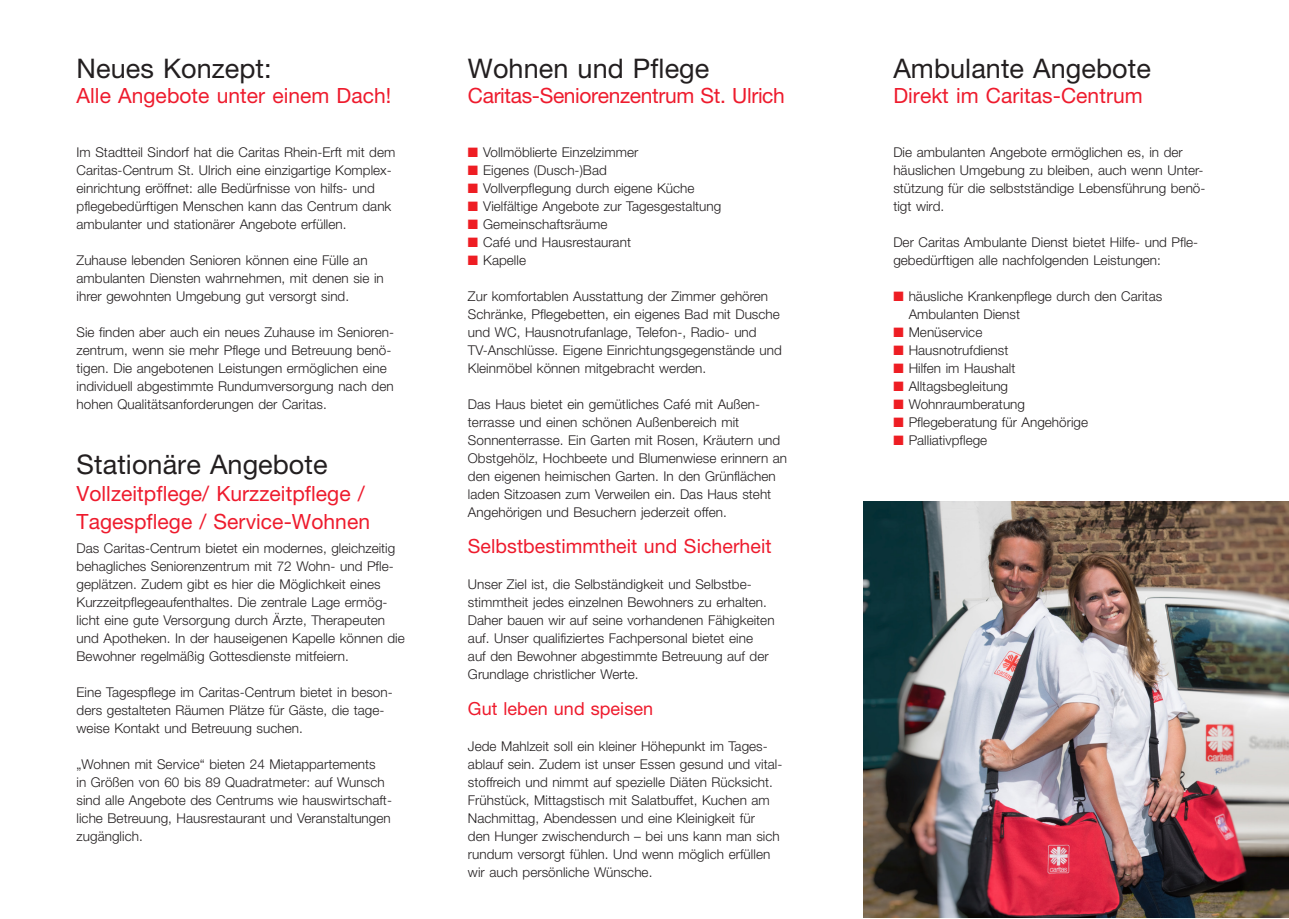
<style>
.page{position:relative;width:1289px;height:919px;background:#fff}
.page>*{position:absolute;margin:0;border:0;box-sizing:border-box;transform-origin:0 0}
.t1{font:27px "Helvetica Neue LT Pro";letter-spacing:.005em;color:#231f20}
.t2{font:21px/28.5px "Helvetica Neue LT Pro";letter-spacing:.005em;color:#ee1b2d}
.t3{font:21px "Helvetica Neue LT Pro";letter-spacing:-.015em;color:#ee1b2d}
.t4{font:19.5px "Helvetica Neue LT Pro";letter-spacing:.005em;color:#ee1b2d}
.t5{font:18px "Helvetica Neue LT Pro";letter-spacing:.005em;color:#ee1b2d}
.t6{font:300 13.5px/18px "Helvetica Neue LT Pro";letter-spacing:.005em;color:#231f20}
.s1{color:#ee1d23}
</style>
<div class="page">
<img style="left:863px;top:501px;width:425px;height:416px">
<h1 class="t1" style="left:77px;top:52px;width:197px">Neues Konzept:</h1>
<h2 class="t2" style="left:77px;top:81px;width:316px">Alle Angebote unter einem Dach!</h2>
<p class="t6" style="left:77px;top:143px;width:320px">Im Stadtteil Sindorf hat die Caritas Rhein-Erft mit dem Caritas-Centrum St. Ulrich eine einzigartige Komplex&shy;einrichtung eröffnet: alle Bedürfnisse von hilfs- und pflegebedürftigen Menschen kann das Centrum dank ambulanter und stationärer Angebote erfüllen.</p>
<p class="t6" style="left:77px;top:251px;width:309px">Zuhause lebenden Senioren können eine Fülle an ambulanten Diensten wahrnehmen, mit denen sie in ihrer gewohnten Umgebung gut versorgt sind.</p>
<p class="t6" style="left:77px;top:323px;width:319px">Sie finden aber auch ein neues Zuhause im Senioren&shy;zentrum, wenn sie mehr Pflege und Betreuung benö&shy;tigen. Die angebotenen Leistungen ermöglichen eine individuell abgestimmte Rundumversorgung nach den hohen Qualitätsanforderungen der Caritas.</p>
<h1 class="t1" style="left:77px;top:448px;width:252px">Stationäre Angebote</h1>
<h2 class="t2" style="left:77px;top:478px;width:295px">Vollzeitpflege/ Kurzzeitpflege /<br>Tagespflege / Service-Wohnen</h2>
<p class="t6" style="left:77px;top:539px;width:330px">Das Caritas-Centrum bietet ein modernes, gleichzeitig behagliches Seniorenzentrum mit 72 Wohn- und Pfle&shy;geplätzen. Zudem gibt es hier die Möglichkeit eines Kurzzeitpflegeaufenthaltes. Die zentrale Lage ermög&shy;licht eine gute Versorgung durch Ärzte, Therapeuten und Apotheken. In der hauseigenen Kapelle können die Bewohner regelmäßig Gottesdienste mitfeiern.</p>
<p class="t6" style="left:77px;top:683px;width:318px">Eine Tagespflege im Caritas-Centrum bietet in beson&shy;ders gestalteten Räumen Plätze für Gäste, die tage&shy;weise Kontakt und Betreuung suchen.</p>
<p class="t6" style="left:77px;top:755px;width:317px">„Wohnen mit Service“ bieten 24 Mietappartements<br>in Größen von 60 bis 89 Quadratmeter: auf Wunsch sind alle Angebote des Centrums wie hauswirtschaft&shy;liche Betreuung, Hausrestaurant und Veranstaltungen zugänglich.</p>
<h1 class="t1" style="left:468px;top:52px;width:243px">Wohnen und Pflege</h1>
<h2 class="t3" style="left:468px;top:83px;width:318px">Caritas-Seniorenzentrum St. Ulrich</h2>
<p class="t6" style="left:468px;top:143px;width:172px"><span class="s1">■</span> Vollmöblierte Einzelzimmer</p>
<p class="t6" style="left:468px;top:161px;width:140px"><span class="s1">■</span> Eigenes (Dusch-)Bad</p>
<p class="t6" style="left:468px;top:179px;width:228px"><span class="s1">■</span> Vollverpflegung durch eigene Küche</p>
<p class="t6" style="left:468px;top:197px;width:255px"><span class="s1">■</span> Vielfältige Angebote zur Tagesgestaltung</p>
<p class="t6" style="left:468px;top:215px;width:141px"><span class="s1">■</span> Gemeinschaftsräume</p>
<p class="t6" style="left:468px;top:233px;width:164px"><span class="s1">■</span> Café und Hausrestaurant</p>
<p class="t6" style="left:468px;top:251px;width:60px"><span class="s1">■</span> Kapelle</p>
<p class="t6" style="left:468px;top:287px;width:315px">Zur komfortablen Ausstattung der Zimmer gehören Schränke, Pflegebetten, ein eigenes Bad mit Dusche und WC, Hausnotrufanlage, Telefon-, Radio- und TV-Anschlüsse. Eigene Einrichtungsgegenstände und Kleinmöbel können mitgebracht werden.</p>
<p class="t6" style="left:468px;top:395px;width:321px">Das Haus bietet ein gemütliches Café mit Außen&shy;terrasse und einen schönen Außenbereich mit Sonnenterrasse. Ein Garten mit Rosen, Kräutern und Obstgehölz, Hochbeete und Blumenwiese erinnern an den eigenen heimischen Garten. In den Grünflächen laden Sitzoasen zum Verweilen ein. Das Haus steht Angehörigen und Besuchern jederzeit offen.</p>
<h3 class="t4" style="left:468px;top:534px;width:305px">Selbstbestimmtheit und Sicherheit</h3>
<p class="t6" style="left:468px;top:575px;width:308px">Unser Ziel ist, die Selbständigkeit und Selbstbe&shy;stimmtheit jedes einzelnen Bewohners zu erhalten.<br>Daher bauen wir auf seine vorhandenen Fähigkeiten auf. Unser qualifiziertes Fachpersonal bietet eine<br>auf den Bewohner abgestimmte Betreuung auf der Grundlage christlicher Werte.</p>
<h3 class="t5" style="left:468px;top:698px;width:187px">Gut leben und speisen</h3>
<p class="t6" style="left:468px;top:737px;width:316px">Jede Mahlzeit soll ein kleiner Höhepunkt im Tages&shy;ablauf sein. Zudem ist unser Essen gesund und vital&shy;stoffreich und nimmt auf spezielle Diäten Rücksicht.<br>Frühstück, Mittagstisch mit Salatbuffet, Kuchen am Nachmittag, Abendessen und eine Kleinigkeit für<br>den Hunger zwischendurch – bei uns kann man sich rundum versorgt fühlen. Und wenn möglich erfüllen wir auch persönliche Wünsche.</p>
<h1 class="t1" style="left:893px;top:52px;width:259px">Ambulante Angebote</h1>
<h2 class="t2" style="left:893px;top:81px;width:251px">Direkt im Caritas-Centrum</h2>
<p class="t6" style="left:893px;top:143px;width:313px">Die ambulanten Angebote ermöglichen es, in der häuslichen Umgebung zu bleiben, auch wenn Unter&shy;stützung für die selbstständige Lebensführung benö&shy;tigt wird.</p>
<p class="t6" style="left:893px;top:233px;width:306px">Der Caritas Ambulante Dienst bietet Hilfe- und Pfle&shy;gebedürftigen alle nachfolgenden Leistungen:</p>
<p class="t6" style="left:908px;top:287px;width:255px;text-indent:-15px"><span class="s1">■</span> häusliche Krankenpflege durch den Caritas<br>Ambulanten Dienst</p>
<p class="t6" style="left:893px;top:323px;width:90px"><span class="s1">■</span> Menüservice</p>
<p class="t6" style="left:893px;top:341px;width:116px"><span class="s1">■</span> Hausnotrufdienst</p>
<p class="t6" style="left:893px;top:359px;width:123px"><span class="s1">■</span> Hilfen im Haushalt</p>
<p class="t6" style="left:893px;top:377px;width:116px"><span class="s1">■</span> Alltagsbegleitung</p>
<p class="t6" style="left:893px;top:395px;width:133px"><span class="s1">■</span> Wohnraumberatung</p>
<p class="t6" style="left:893px;top:413px;width:196px"><span class="s1">■</span> Pflegeberatung für Angehörige</p>
<p class="t6" style="left:893px;top:431px;width:95px"><span class="s1">■</span> Palliativpflege</p>
</div>
